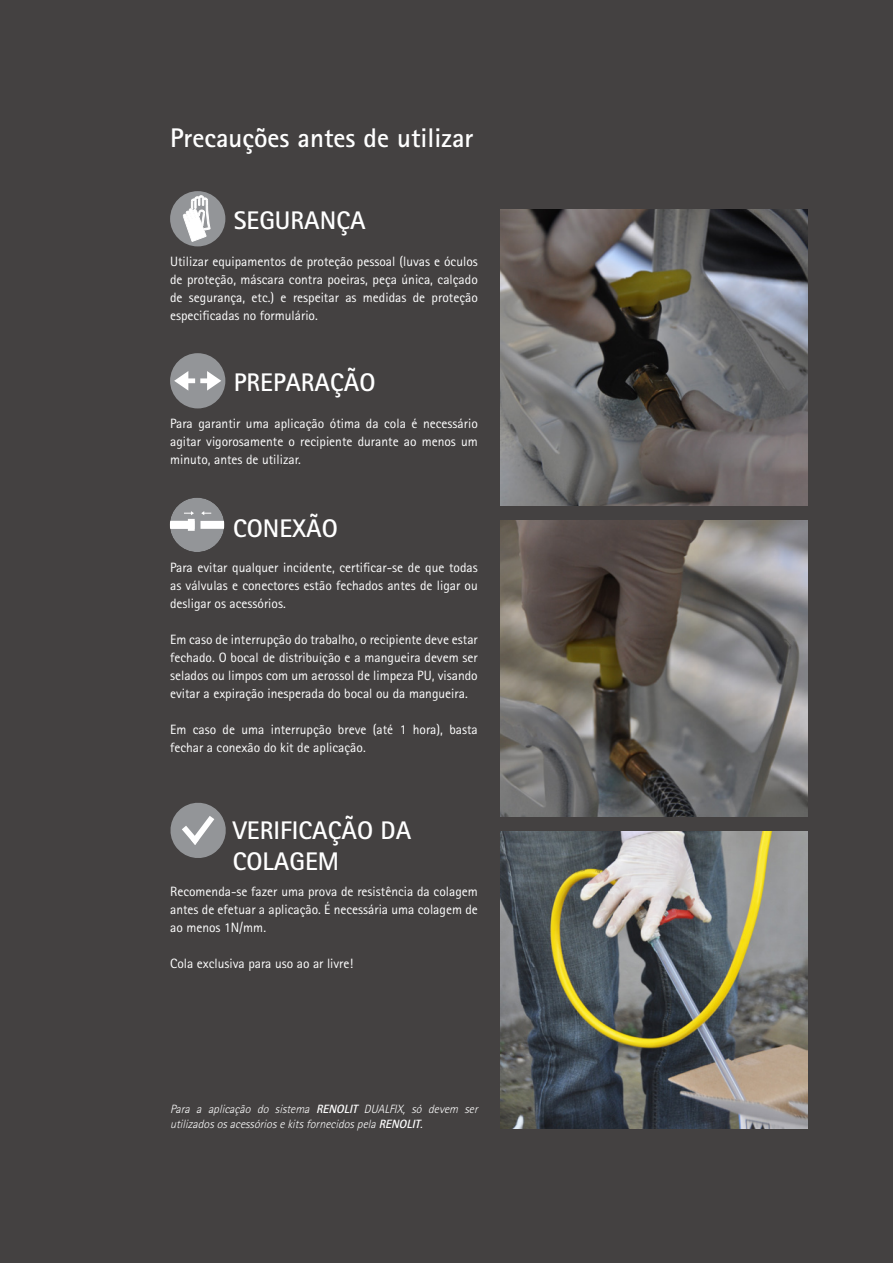
<style>
.page{position:relative;width:893px;height:1263px;background:#444141}
.page>*{position:absolute;margin:0;border:0;box-sizing:border-box;transform-origin:0 0}
.t1{font:700 27px "Rotis Sans Serif Pro";color:#fff}
.t2{font:700 25.5px/30.6px "Rotis Sans Serif Pro";color:#fff}
.t3{font:13.5px/18px "Rotis Sans Serif Pro";color:#fff;text-align:justify}
.t4{font:italic 300 12px/15px "Rotis Sans Serif Pro";color:#fff}
.s1{font-weight:700}
.s2{font-weight:400}
</style>
<div class="page">
<div style="left:170px;top:191px;width:55px;height:55px;background:#939598;border-radius:50%"></div>
<svg style="left:182px;top:195px;width:29px;height:47px"></svg>
<div style="left:170px;top:353px;width:55px;height:55px;background:#939598;border-radius:50%"></div>
<svg style="left:174px;top:371px;width:14px;height:19px"></svg>
<div style="left:183px;top:378px;width:12px;height:5px;background:#fff"></div>
<svg style="left:207px;top:371px;width:14px;height:20px"></svg>
<div style="left:200px;top:378px;width:12px;height:5px;background:#fff"></div>
<svg style="left:169px;top:498px;width:56px;height:54px"></svg>
<svg style="left:170px;top:803px;width:55px;height:55px"></svg>
<img style="left:500px;top:209px;width:308px;height:296px">
<img style="left:500px;top:520px;width:308px;height:297px">
<img style="left:500px;top:832px;width:308px;height:296px">
<p class="t1" style="left:170px;top:120px;width:305px">Precauções antes de utilizar</p>
<p class="t2" style="left:234px;top:204px;width:133px">SEGURANÇA</p>
<p class="t3" style="left:170px;top:252px;width:309px">Utilizar equipamentos de proteção pessoal (luvas e óculos de proteção, máscara contra poeiras, peça única, calçado de segurança, etc.) e respeitar as medidas de proteção especificadas no formulário.</p>
<p class="t2" style="left:234px;top:367px;width:143px">PREPARAÇÃO</p>
<p class="t3" style="left:170px;top:414px;width:309px">Para garantir uma aplicação ótima da cola é necessário agitar vigorosamente o recipiente durante ao menos um minuto, antes de utilizar.</p>
<p class="t2" style="left:233px;top:513px;width:106px">CONEXÃO</p>
<p class="t3" style="left:170px;top:558px;width:309px">Para evitar qualquer incidente, certificar-se de que todas as válvulas e conectores estão fechados antes de ligar ou desligar os acessórios.</p>
<p class="t3" style="left:170px;top:630px;width:309px">Em caso de interrupção do trabalho, o recipiente deve estar fechado. O bocal de distribuição e a mangueira devem ser selados ou limpos com um aerossol de limpeza PU, visando evitar a expiração inesperada do bocal ou da mangueira.</p>
<p class="t3" style="left:170px;top:720px;width:309px">Em caso de uma interrupção breve (até 1 hora), basta fechar a conexão do kit de aplicação.</p>
<p class="t2" style="left:233px;top:815px;width:180px">VERIFICAÇÃO DA<br>COLAGEM</p>
<p class="t3" style="left:170px;top:882px;width:309px">Recomenda-se fazer uma prova de resistência da colagem antes de efetuar a aplicação. É necessária uma colagem de ao menos 1N/mm.</p>
<p class="t3" style="left:170px;top:954px;width:185px">Cola exclusiva para uso ao ar livre!</p>
<p class="t4" style="left:170px;top:1102px;width:312px">Para a aplicação do sistema <span class="s1">RENOLIT</span> DUALFIX, só devem ser utilizadososacessóriosekitsfornecidospela<span class="s1">RENOLIT</span><span class="s2">.</span></p>
</div>
